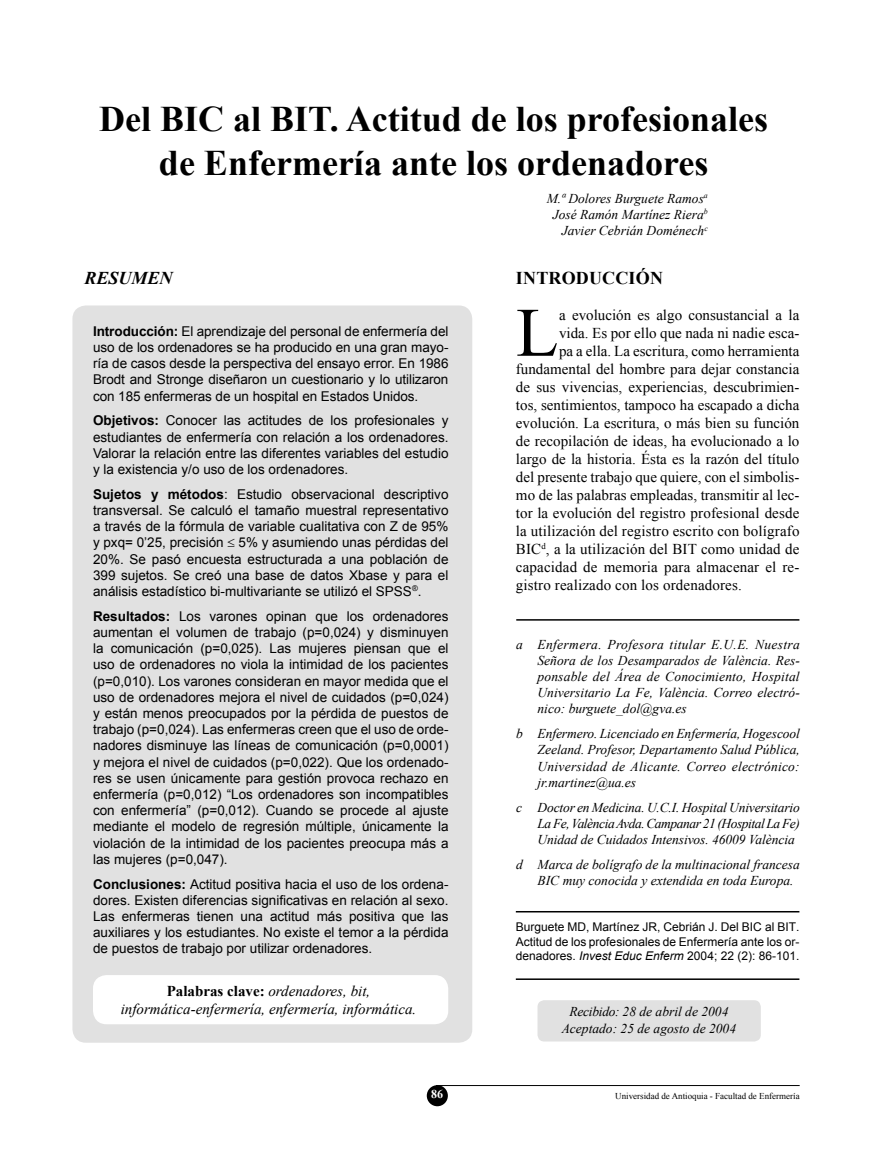
<style>
.page{position:relative;width:872px;height:1149px;background:#fff}
.page>*{position:absolute;margin:0;border:0;box-sizing:border-box;transform-origin:0 0}
.Cuerpo_texto{font:69.3px "Times New Roman";color:#000}
.Título{font:700 36px "Times New Roman";color:#000}
.Cuerpo_texto-2{font:700 18px "Times New Roman";letter-spacing:.01em;color:#000}
.Resumen{font:italic 700 18px "Times New Roman";color:#000}
.Cuerpo_texto-3{font:15px "Times New Roman";color:#000}
.clave{font:italic 15px "Times New Roman";color:#000}
.Resutexto{font:13.5px/16.2px "Arial";color:#000;text-align:justify}
.autor{font:italic 13.5px/16.2px "Times New Roman";color:#000;text-align:justify}
.Pie_de_página{font:italic 13.5px/16.2px "Times New Roman";color:#000}
.Abreviatura{font:12px/14.4px "Arial";color:#000;text-align:justify}
.t1{font:700 12px "Times New Roman";color:#fff}
.t2{font:9px "Times New Roman";color:#000}
.s1{font-weight:700}
.s2{font-weight:700;font-style:normal}
.s3{font-style:italic}
</style>
<div class="page">
<hr style="left:436px;top:1084px;width:363px;height:1px;background:#000">
<div style="left:427px;top:1084px;width:21px;height:21px;background:#000;border-radius:50%"></div>
<div style="left:72px;top:305px;width:400px;height:737px;background:#e1e1e1"></div>
<svg style="left:93px;top:974px;width:355px;height:49px"></svg>
<hr style="left:516px;top:619px;width:283px;height:1px;background:#000">
<div style="left:537px;top:1000px;width:223px;height:41px;background:#e1e1e1"></div>
<hr style="left:516px;top:910px;width:283px;height:2px;background:#000">
<hr style="left:516px;top:978px;width:283px;height:1px;background:#000">
<p class="Título" style="left:99px;top:94px;width:670px">Del BIC al BIT. Actitud de los profesionales</p>
<p class="Título" style="left:159px;top:137px;width:551px">de Enfermería ante los ordenadores</p>
<p class="Resumen" style="left:85px;top:265px;width:90px">RESUMEN</p>
<p class="Resutexto" style="left:93px;top:323px;width:357px"><span class="s1">Introducción:</span> El aprendizaje del personal de enfermería del uso de los ordenadores se ha producido en una gran mayo&shy;ría de casos desde la perspectiva del ensayo error. En 1986<br>Brodt and Stronge diseñaron un cuestionario y lo utilizaron con 185 enfermeras de un hospital en Estados Unidos.</p>
<p class="Resutexto" style="left:93px;top:412px;width:357px"><span class="s1">Objetivos:</span> Conocer las actitudes de los profesionales y estudiantes de enfermería con relación a los ordenadores.<br>Valorar la relación entre las diferentes variables del estudio y la existencia y/o uso de los ordenadores.</p>
<p class="Resutexto" style="left:93px;top:485px;width:357px"><span class="s1">Sujetos y métodos</span>: Estudio observacional descriptivo transversal. Se calculó el tamaño muestral representativo a través de la fórmula de variable cualitativa con Z de 95% y pxq= 0’25, precisión ≤ 5% y asumiendo unas pérdidas del 20%. Se pasó encuesta estructurada a una población de 399 sujetos. Se creó una base de datos Xbase y para el análisis estadístico bi-multivariante se utilizó el SPSS<sup>®</sup>.</p>
<p class="Resutexto" style="left:93px;top:607px;width:357px"><span class="s1">Resultados:</span> Los varones opinan que los ordenadores aumentan el volumen de trabajo (p=0,024) y disminuyen la comunicación (p=0,025). Las mujeres piensan que el uso de ordenadores no viola la intimidad de los pacientes (p=0,010). Los varones consideran en mayor medida que el uso de ordenadores mejora el nivel de cuidados (p=0,024) y están menos preocupados por la pérdida de puestos de trabajo (p=0,024). Las enfermeras creen que el uso de orde&shy;nadores disminuye las líneas de comunicación (p=0,0001) y mejora el nivel de cuidados (p=0,022). Que los ordenado&shy;res se usen únicamente para gestión provoca rechazo en enfermería (p=0,012) “Los ordenadores son incompatibles con enfermería” (p=0,012). Cuando se procede al ajuste mediante el modelo de regresión múltiple, únicamente la violación de la intimidad de los pacientes preocupa más a las mujeres (p=0,047).</p>
<p class="Resutexto" style="left:93px;top:875px;width:357px"><span class="s1">Conclusiones:</span> Actitud positiva hacia el uso de los ordena&shy;dores. Existen diferencias significativas en relación al sexo.<br>Las enfermeras tienen una actitud más positiva que las auxiliares y los estudiantes. No existe el temor a la pérdida de puestos de trabajo por utilizar ordenadores.</p>
<p class="clave" style="left:167px;top:980px;width:205px"><span class="s2">Palabras clave:</span> ordenadores, bit,</p>
<p class="clave" style="left:121px;top:998px;width:297px">informática-enfermería, enfermería, informática.</p>
<p class="autor" style="left:546px;top:190px;width:163px">M.ª Dolores Burguete Ramos<sup>a</sup></p>
<p class="autor" style="left:553px;top:206px;width:157px">José Ramón Martínez Riera<sup>b</sup></p>
<p class="autor" style="left:562px;top:222px;width:147px">Javier Cebrián Doménech<sup>c</sup></p>
<p class="Cuerpo_texto-2" style="left:516px;top:265px;width:148px">INTRODUCCIÓN</p>
<p class="Cuerpo_texto" style="left:516px;top:286px;width:44px">L</p>
<p class="Cuerpo_texto-3" style="left:559px;top:304px;width:242px">a evolución es algo consustancial a la</p>
<p class="Cuerpo_texto-3" style="left:559px;top:322px;width:242px">vida. Es por ello que nada ni nadie esca-</p>
<p class="Cuerpo_texto-3" style="left:559px;top:340px;width:242px">pa a ella. La escritura, como herramienta</p>
<p class="Cuerpo_texto-3" style="left:516px;top:358px;width:285px">fundamental del hombre para dejar constancia</p>
<p class="Cuerpo_texto-3" style="left:516px;top:376px;width:285px">de sus vivencias, experiencias, descubrimien-</p>
<p class="Cuerpo_texto-3" style="left:516px;top:394px;width:285px">tos, sentimientos, tampoco ha escapado a dicha</p>
<p class="Cuerpo_texto-3" style="left:516px;top:412px;width:285px">evolución. La escritura, o más bien su función</p>
<p class="Cuerpo_texto-3" style="left:516px;top:430px;width:285px">de recopilación de ideas, ha evolucionado a lo</p>
<p class="Cuerpo_texto-3" style="left:516px;top:448px;width:285px">largo de la historia. Ésta es la razón del título</p>
<p class="Cuerpo_texto-3" style="left:516px;top:466px;width:285px">del presente trabajo que quiere, con el simbolis-</p>
<p class="Cuerpo_texto-3" style="left:516px;top:484px;width:285px">mo de las palabras empleadas, transmitir al lec-</p>
<p class="Cuerpo_texto-3" style="left:516px;top:502px;width:285px">tor la evolución del registro profesional desde</p>
<p class="Cuerpo_texto-3" style="left:516px;top:520px;width:285px">la utilización del registro escrito con bolígrafo</p>
<p class="Cuerpo_texto-3" style="left:516px;top:538px;width:285px">BIC<sup>d</sup>, a la utilización del BIT como unidad de</p>
<p class="Cuerpo_texto-3" style="left:516px;top:556px;width:285px">capacidad de memoria para almacenar el re-</p>
<p class="Cuerpo_texto-3" style="left:516px;top:574px;width:227px">gistro realizado con los ordenadores.</p>
<p class="autor" style="left:537px;top:635px;width:264px;text-indent:-21px">a Enfermera. Profesora titular E.U.E. Nuestra Señora de los Desamparados de València. Res&shy;ponsable del Área de Conocimiento, Hospital Universitario La Fe, València. Correo electró&shy;nico: burguete_dol@gva.es</p>
<p class="autor" style="left:537px;top:725px;width:264px;text-indent:-21px">b Enfermero. Licenciado en Enfermería, Hogescool Zeeland. Profesor, Departamento Salud Pública, Universidad de Alicante. Correo electrónico: jr.martinez@ua.es</p>
<p class="autor" style="left:537px;top:798px;width:264px;text-indent:-21px">c Doctor en Medicina. U.C.I. Hospital Universitario La Fe, València Avda. Campanar 21 (Hospital La Fe)<br>Unidad de Cuidados Intensivos. 46009 València</p>
<p class="Pie_de_página" style="left:537px;top:855px;width:264px;text-indent:-21px">d Marca de bolígrafo de la multinacional francesa<br>BIC muy conocida y extendida en toda Europa.</p>
<p class="Abreviatura" style="left:516px;top:919px;width:285px">Burguete MD, Martínez JR, Cebrián J. Del BIC al BIT.<br>Actitud de los profesionales de Enfermería ante los or&shy;denadores. <span class="s3">Invest Educ Enferm</span> 2004; 22 (2): 86-101.</p>
<p class="autor" style="left:569px;top:1003px;width:160px">Recibido: 28 de abril de 2004</p>
<p class="autor" style="left:562px;top:1019px;width:176px">Aceptado: 25 de agosto de 2004</p>
<p class="t1" style="left:431px;top:1085px;width:13px">86</p>
<p class="t2" style="left:615px;top:1089px;width:186px">Universidad de Antioquia - Facultad de Enfermería</p>
</div>
